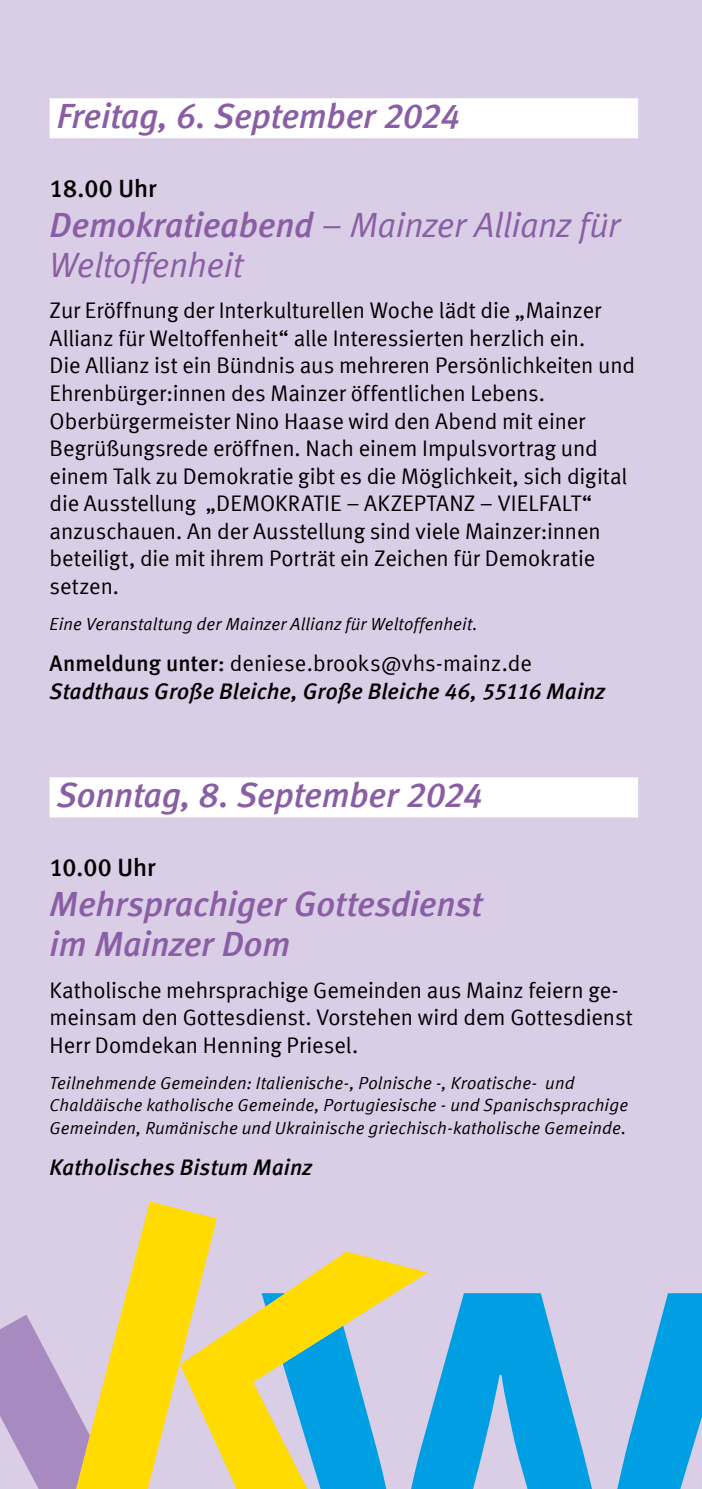
<style>
.page{position:relative;width:702px;height:1489px;background:#fff}
.page>*{position:absolute;margin:0;border:0;box-sizing:border-box;transform-origin:0 0}
.t1{font:italic 700 35px/40px "Mainz Meta";letter-spacing:-.005em;color:#8a5ea4}
.t2{font:italic 35px/40px "Mainz Meta";letter-spacing:-.01em;color:#8a5ea4}
.t3{font:700 25px "Mainz Meta";color:#000}
.t4{font:22.5px/27.5px "Mainz Meta";letter-spacing:-.005em;color:#000}
.t5{font:italic 700 22.5px "Mainz Meta";letter-spacing:.005em;color:#000}
.t6{font:italic 17.5px/22.5px "Mainz Meta";letter-spacing:.015em;color:#000}
.s1{font-weight:700}
</style>
<div class="page">
<div style="left:0;top:0;width:702px;height:1488px;background:#dacee7"></div>
<div style="left:50px;top:98px;width:588px;height:40px;background:#fff"></div>
<div style="left:50px;top:777px;width:588px;height:40px;background:#fff"></div>
<svg style="left:617px;top:1293px;width:85px;height:195px"></svg>
<svg style="left:428px;top:1293px;width:164px;height:195px"></svg>
<svg style="left:217px;top:1251px;width:211px;height:237px"></svg>
<svg style="left:0;top:1201px;width:217px;height:287px"></svg>
<svg style="left:261px;top:1293px;width:24px;height:13px"></svg>
<p class="t1" style="left:57px;top:96px;width:404px">Freitag, 6. September 2024</p>
<p class="t3" style="left:50px;top:174px;width:109px">18.00 Uhr</p>
<p class="t2" style="left:50px;top:204px;width:572px"><span class="s1">Demokratieabend</span> – Mainzer Allianz für<br>Weltoffenheit</p>
<p class="t4" style="left:50px;top:296px;width:587px">Zur Eröffnung der Interkulturellen Woche lädt die „Mainzer Allianz für Weltoffenheit“ alle Interessierten herzlich ein.<br>Die Allianz ist ein Bündnis aus mehreren Persönlichkeiten und Ehrenbürger:innen des Mainzer öffentlichen Lebens.<br>Oberbürgermeister Nino Haase wird den Abend mit einer Begrüßungsrede eröffnen. Nach einem Impulsvortrag und einem Talk zu Demokratie gibt es die Möglichkeit, sich digital die Ausstellung „DEMOKRATIE – AKZEPTANZ – VIELFALT“ anzuschauen. An der Ausstellung sind viele Mainzer:innen beteiligt, die mit ihrem Porträt ein Zeichen für Demokratie setzen.</p>
<p class="t6" style="left:50px;top:612px;width:429px">Eine Veranstaltung der Mainzer Allianz für Weltoffenheit.</p>
<p class="t4" style="left:50px;top:649px;width:484px"><span class="s1">Anmeldung unter:</span> deniese.brooks@vhs-mainz.de</p>
<h5 class="t5" style="left:50px;top:677px;width:557px">Stadthaus Große Bleiche, Große Bleiche 46, 55116 Mainz</h5>
<p class="t1" style="left:57px;top:774px;width:427px">Sonntag, 8. September 2024</p>
<h5 class="t3" style="left:50px;top:853px;width:108px">10.00 Uhr</h5>
<p class="t1" style="left:50px;top:883px;width:434px">Mehrsprachiger Gottesdienst im Mainzer Dom</p>
<p class="t4" style="left:50px;top:975px;width:584px">Katholische mehrsprachige Gemeinden aus Mainz feiern ge&shy;meinsam den Gottesdienst. Vorstehen wird dem Gottesdienst<br>Herr Domdekan Henning Priesel.</p>
<p class="t6" style="left:50px;top:1071px;width:580px">Teilnehmende Gemeinden: Italienische-, Polnische -, Kroatische- und<br>Chaldäische katholische Gemeinde, Portugiesische - und Spanischsprachige<br>Gemeinden, Rumänische und Ukrainische griechisch-katholische Gemeinde.</p>
<p class="t5" style="left:50px;top:1153px;width:264px">Katholisches Bistum Mainz</p>
</div>
